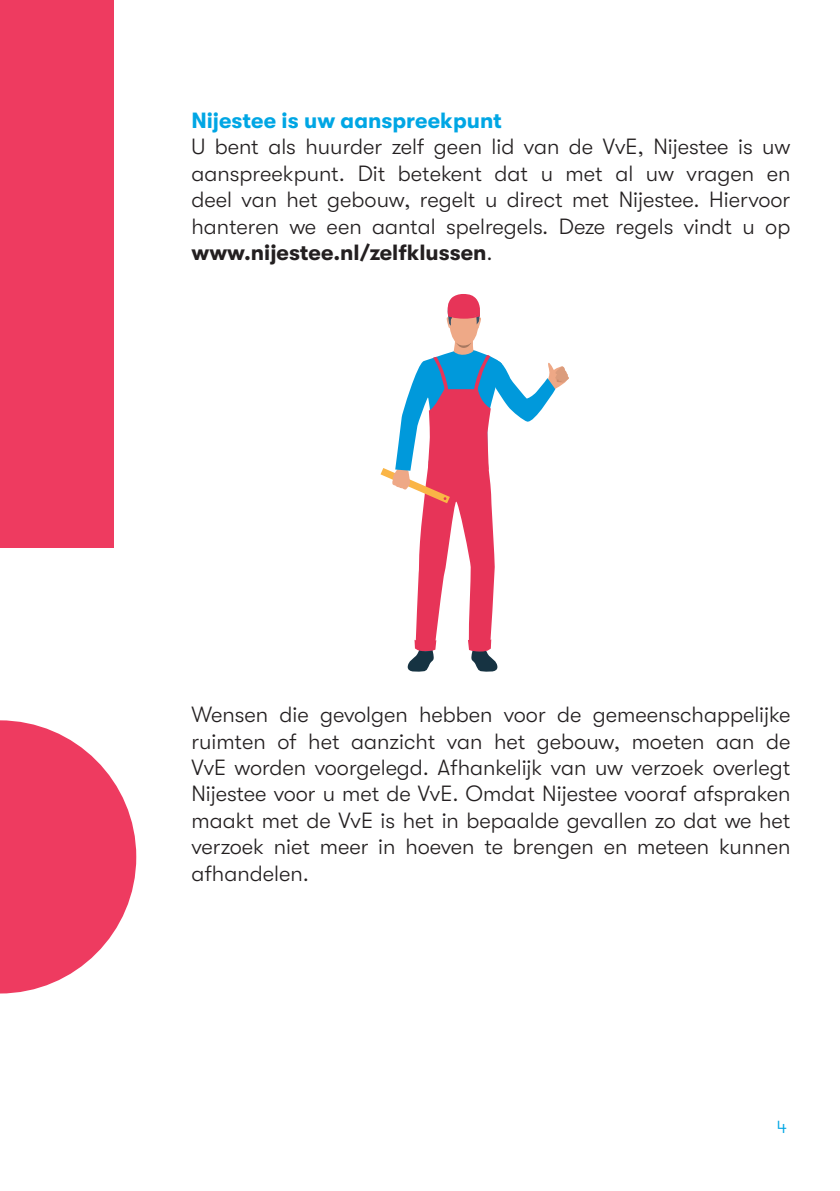
<style>
.page{position:relative;width:840px;height:1191px;background:#fff}
.page>*{position:absolute;margin:0;border:0;box-sizing:border-box;transform-origin:0 0}
.t1{font:300 22px/26.4px "GT Walsheim";color:#231f20;text-align:justify}
.t2{font:700 22px "GT Walsheim";color:#00a6e4}
.t3{font:300 18px "GT Walsheim";color:#00a6e4}
.s1{font-weight:700}
</style>
<div class="page">
<div style="left:0;top:1px;width:113px;height:547px;background:#ee3b60"></div>
<svg style="left:0;top:720px;width:136px;height:273px"></svg>
<svg style="left:380px;top:294px;width:189px;height:378px"></svg>
<p class="t2" style="left:191px;top:108px;width:312px">Nijestee is uw aanspreekpunt</p>
<p class="t1" style="left:191px;top:134px;width:600px">U bent als huurder zelf geen lid van de VvE, Nijestee is uw aanspreekpunt. Dit betekent dat u met al uw vragen en deel van het gebouw, regelt u direct met Nijestee. Hiervoor hanteren we een aantal spelregels. Deze regels vindt u op <span class="s1">www.nijestee.nl/zelfklussen</span>.</p>
<p class="t1" style="left:191px;top:701px;width:600px">Wensen die gevolgen hebben voor de gemeenschappelijke ruimten of het aanzicht van het gebouw, moeten aan de VvE worden voorgelegd. Afhankelijk van uw verzoek overlegt Nijestee voor u met de VvE. Omdat Nijestee vooraf afspraken maakt met de VvE is het in bepaalde gevallen zo dat we het verzoek niet meer in hoeven te brengen en meteen kunnen afhandelen.</p>
<p class="t3" style="left:776px;top:1117px;width:12px">4</p>
</div>
